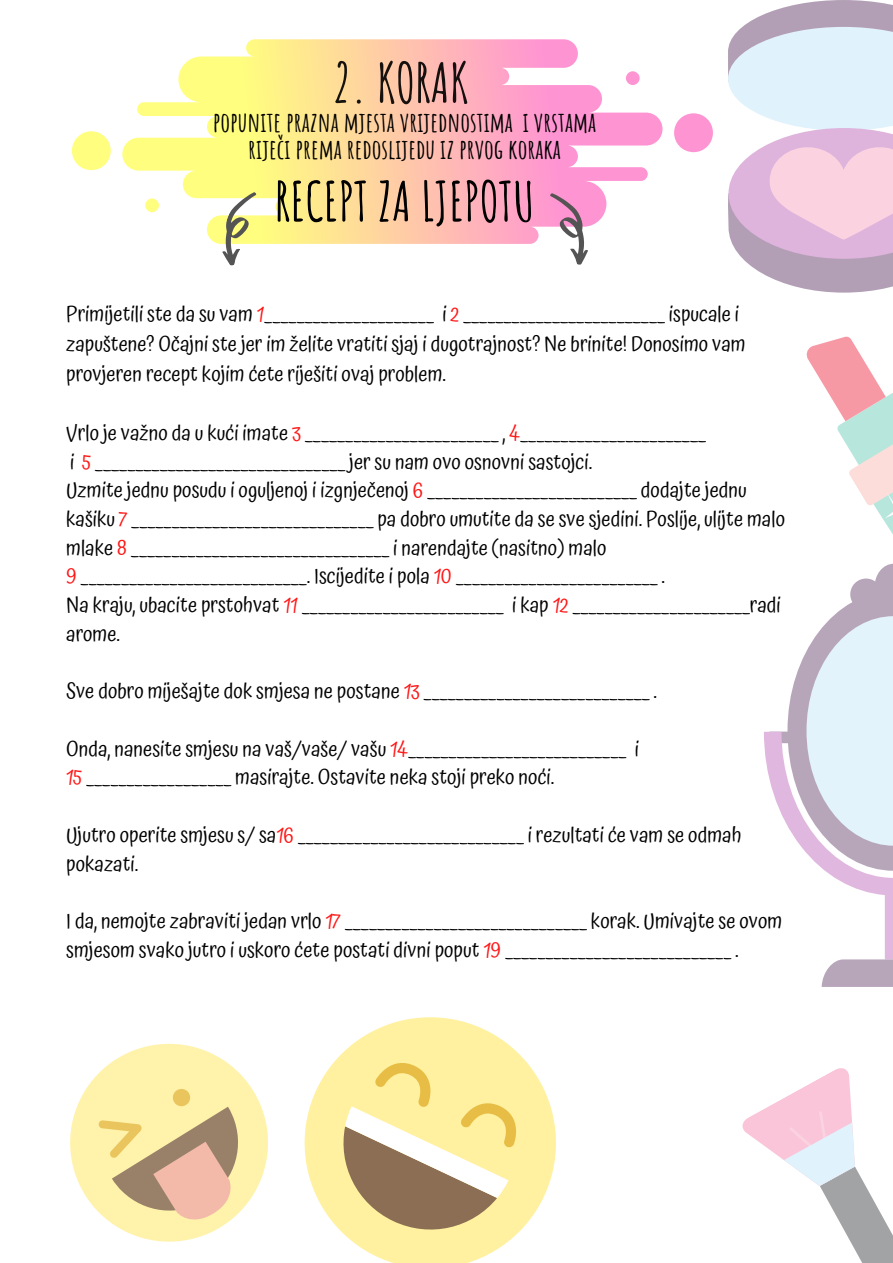
<style>
.page{position:relative;width:893px;height:1263px;background:#fff}
.page>*{position:absolute;margin:0;border:0;box-sizing:border-box;transform-origin:0 0}
.t1{font:700 54px "Amatic SC";color:#000}
.t2{font:700 27px/26.8px "Amatic SC";color:#000;text-align:center}
.t3{font:21px/28.7px "Atma";color:#000}
.s1{color:#ff1616}
</style>
<div class="page">
<svg style="left:72px;top:39px;width:641px;height:205px"></svg>
<svg style="left:545px;top:186px;width:54px;height:79px"></svg>
<svg style="left:212px;top:186px;width:49px;height:80px"></svg>
<svg style="left:305px;top:1017px;width:251px;height:246px"></svg>
<svg style="left:317px;top:1053px;width:209px;height:204px;background:#e8d89a"></svg>
<svg style="left:764px;top:564px;width:129px;height:423px"></svg>
<svg style="left:742px;top:1068px;width:151px;height:195px"></svg>
<svg style="left:806px;top:336px;width:87px;height:198px"></svg>
<svg style="left:728px;top:0;width:165px;height:293px;background:#ded0e2"></svg>
<svg style="left:70px;top:1043px;width:235px;height:199px"></svg>
<svg style="left:92px;top:1086px;width:172px;height:150px;background:#ebd6a3"></svg>
<h1 class="t1" style="left:333px;top:48px;width:138px">2. KORAK</h1>
<p class="t2" style="left:213px;top:108px;width:385px">popunite prazna mjesta vrijednostima i vrstama riječi prema redoslijedu iz prvog koraka</p>
<h1 class="t1" style="left:275px;top:166px;width:261px">RECEPT ZA LJEPOTU</h1>
<p class="t3" style="left:66px;top:299px;width:681px;line-height:29.6px">Primijetili ste da su vam <span class="s1">1</span>_____________________ i <span class="s1">2</span> _________________________ ispucale i zapuštene? Očajni ste jer im želite vratiti sjaj i dugotrajnost? Ne brinite! Donosimo vam provjeren recept kojim ćete riješiti ovaj problem.</p>
<p class="t3" style="left:66px;top:418px;width:720px">Vrlo je važno da u kući imate <span class="s1">3</span> ________________________ , <span class="s1">4</span>_______________________<br>i <span class="s1">5</span> _______________________________jer su nam ovo osnovni sastojci.<br>Uzmite jednu posudu i oguljenoj i izgnječenoj <span class="s1">6</span> __________________________ dodajte jednu kašiku <span class="s1">7</span> ______________________________ pa dobro umutite da se sve sjedini. Poslije, ulijte malo mlake <span class="s1">8</span> ________________________________ i narendajte (nasitno) malo<br><span class="s1">9</span> ____________________________. Iscijedite i pola <span class="s1">10</span> _________________________ .<br>Na kraju, ubacite prstohvat <span class="s1">11</span> _________________________ i kap <span class="s1">12</span> ______________________radi arome.</p>
<p class="t3" style="left:66px;top:677px;width:592px">Sve dobro miješajte dok smjesa ne postane <span class="s1">13</span> ____________________________ .</p>
<p class="t3" style="left:66px;top:734px;width:574px">Onda, nanesite smjesu na vaš/vaše/ vašu <span class="s1">14</span>___________________________ i<br><span class="s1">15</span> __________________ masirajte. Ostavite neka stoji preko noći.</p>
<p class="t3" style="left:66px;top:820px;width:677px">Ujutro operite smjesu s/ sa<span class="s1">16</span> ____________________________ i rezultati će vam se odmah pokazati.</p>
<p class="t3" style="left:66px;top:906px;width:717px">I da, nemojte zabraviti jedan vrlo <span class="s1">17</span> ______________________________ korak. Umivajte se ovom smjesom svako jutro i uskoro ćete postati divni poput <span class="s1">19</span> ____________________________ .</p>
</div>
